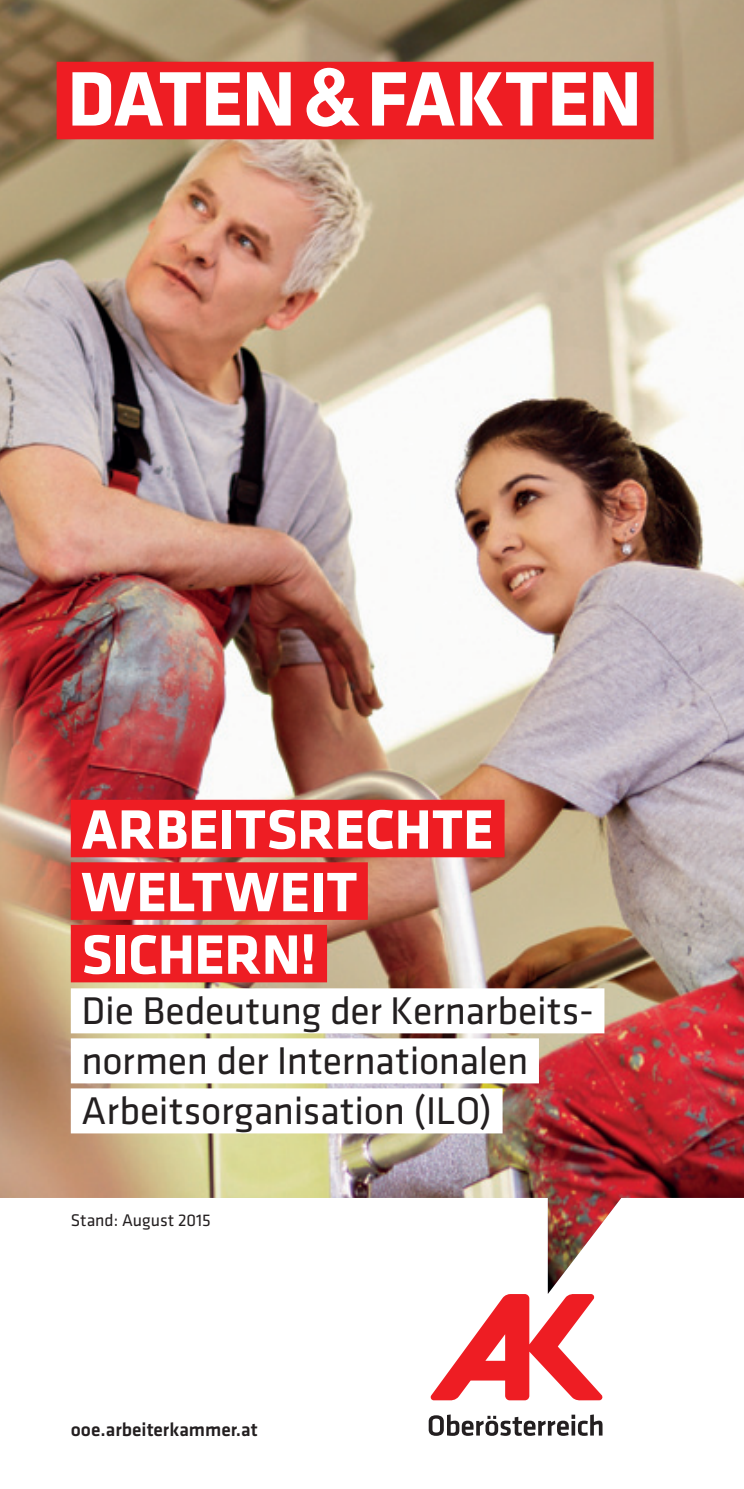
<style>
.page{position:relative;width:744px;height:1489px;background:#fff}
.page>*{position:absolute;margin:0;border:0;box-sizing:border-box;transform-origin:0 0}
.t1{font:700 80px "Klavika Basic";letter-spacing:-.02em;color:#fff}
.t2{font:700 57.5px/62.5px "Klavika Basic";color:#fff}
.t3{font:40px/50px "Klavika Basic";letter-spacing:-.01em;color:#231f20}
.t4{font:500 19.5px "Klavika Basic";color:#231f20}
.t5{font:17.5px "Klavika Basic";color:#231f20}
.s1{font-family:"Helvetica Neue LT Pro"}
</style>
<div class="page">
<img style="left:0;top:0;width:744px;height:1293px">
<svg style="left:430px;top:1293px;width:172px;height:107px"></svg>
<svg style="left:429px;top:1414px;width:174px;height:21px"></svg>
<div style="left:71px;top:799px;width:434px;height:58px;background:#ee1d23"></div>
<div style="left:71px;top:862px;width:297px;height:57px;background:#ee1d23"></div>
<div style="left:71px;top:924px;width:256px;height:58px;background:#ee1d23"></div>
<div style="left:71px;top:988px;width:533px;height:45px;background:#fff"></div>
<div style="left:71px;top:1038px;width:468px;height:45px;background:#fff"></div>
<div style="left:71px;top:1088px;width:432px;height:45px;background:#fff"></div>
<div style="left:57px;top:62px;width:597px;height:77px;background:#ee1d23"></div>
<h1 class="t1" style="left:67px;top:51px;width:576px">DATEN <span class="s1">&amp;</span> FAKTEN</h1>
<h2 class="t2" style="left:81px;top:797px;width:414px">ARBEITSRECHTE<br>WELTWEIT<br>SICHERN!</h2>
<p class="t3" style="left:81px;top:988px;width:514px">Die Bedeutung der Kernarbeits&shy;normen der Internationalen<br>Arbeitsorganisation (ILO)</p>
<p class="t5" style="left:71px;top:1212px;width:142px">Stand: August 2015</p>
<p class="t4" style="left:71px;top:1421px;width:188px">ooe.arbeiterkammer.at</p>
</div>
